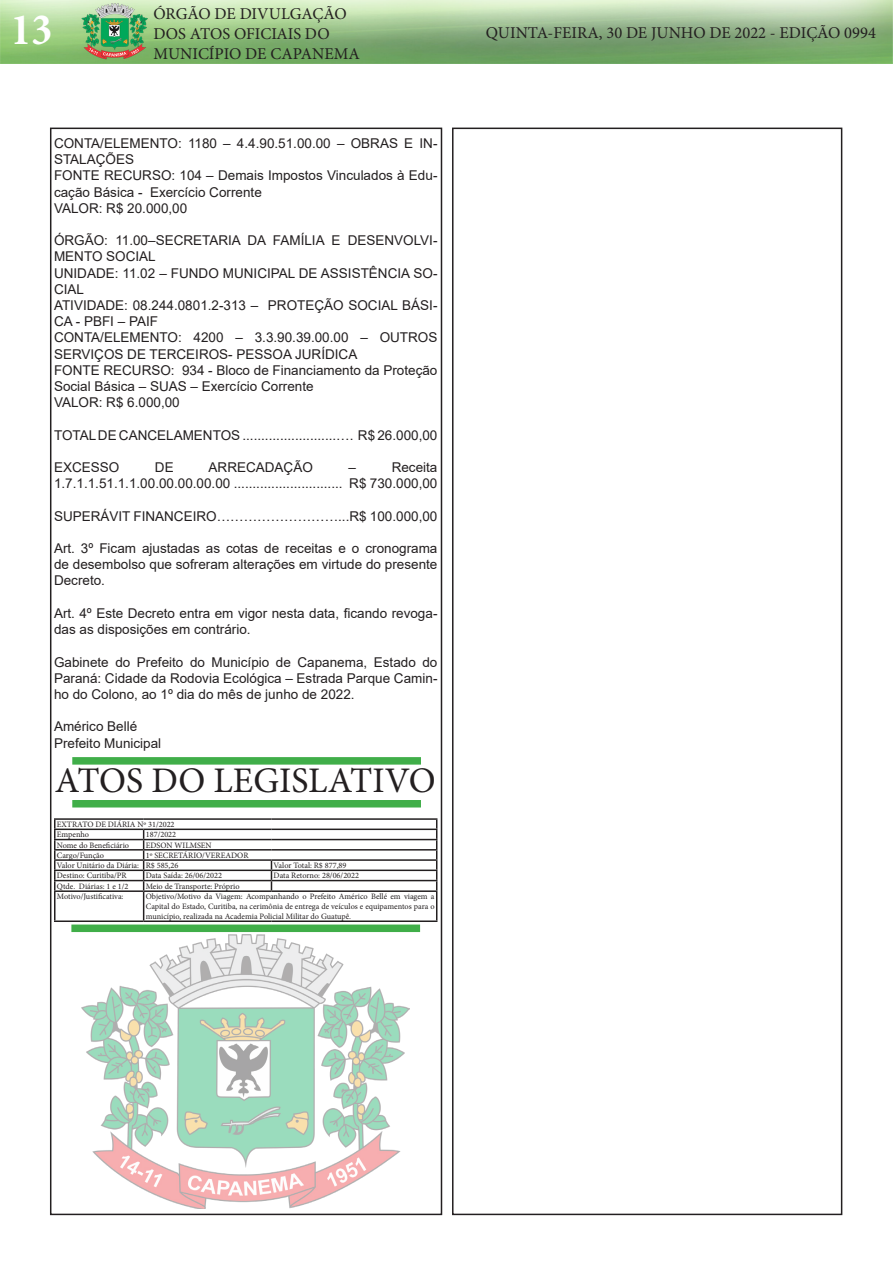
<style>
.page{position:relative;width:893px;height:1263px;background:#fff}
.page>*{position:absolute;margin:0;border:0;box-sizing:border-box;transform-origin:0 0}
.t1{font:700 condensed 45px "Minion Pro";color:#fff}
.t2{font:36px "Minion Pro";color:#231f20}
.t3{font:16.5px/19.8px "Minion Pro";color:#231f20}
.t4{font:13.5px/16.2px "Arial";color:#231f20}
.t5{font:8.25px/9.9px "Minion Pro";color:#231f20;text-align:justify}
</style>
<div class="page">
<div style="left:50px;top:128px;width:392px;height:1087px;border:2px solid #231f20"></div>
<img style="left:0;top:0;width:893px;height:64px">
<div style="left:452px;top:128px;width:390px;height:1087px;border:2px solid #231f20"></div>
<hr style="left:54px;top:818px;width:90px;height:2px;background:#231f20">
<hr style="left:144px;top:818px;width:127px;height:2px;background:#231f20">
<hr style="left:271px;top:818px;width:166px;height:2px;background:#231f20">
<hr style="left:54px;top:828px;width:90px;height:2px;background:#231f20">
<hr style="left:144px;top:828px;width:127px;height:2px;background:#231f20">
<hr style="left:271px;top:828px;width:166px;height:2px;background:#231f20">
<hr style="left:54px;top:839px;width:90px;height:1px;background:#231f20">
<hr style="left:144px;top:839px;width:127px;height:1px;background:#231f20">
<hr style="left:271px;top:839px;width:166px;height:1px;background:#231f20">
<hr style="left:54px;top:849px;width:90px;height:1px;background:#231f20">
<hr style="left:144px;top:849px;width:127px;height:1px;background:#231f20">
<hr style="left:271px;top:849px;width:166px;height:1px;background:#231f20">
<hr style="left:54px;top:859px;width:90px;height:2px;background:#231f20">
<hr style="left:144px;top:859px;width:127px;height:2px;background:#231f20">
<hr style="left:271px;top:859px;width:166px;height:2px;background:#231f20">
<hr style="left:54px;top:869px;width:90px;height:2px;background:#231f20">
<hr style="left:144px;top:869px;width:127px;height:2px;background:#231f20">
<hr style="left:271px;top:869px;width:166px;height:2px;background:#231f20">
<hr style="left:54px;top:880px;width:90px;height:1px;background:#231f20">
<svg style="left:54px;top:820px;width:2px;height:70px"></svg>
<hr style="left:144px;top:880px;width:127px;height:1px;background:#231f20">
<hr style="left:271px;top:880px;width:166px;height:1px;background:#231f20">
<svg style="left:271px;top:861px;width:1px;height:29px"></svg>
<hr style="left:54px;top:890px;width:90px;height:2px;background:#231f20">
<hr style="left:54px;top:892px;width:2px;height:28px;background:#231f20">
<hr style="left:144px;top:890px;width:127px;height:2px;background:#231f20">
<svg style="left:143px;top:830px;width:1px;height:90px"></svg>
<hr style="left:271px;top:890px;width:166px;height:2px;background:#231f20">
<svg style="left:436px;top:820px;width:1px;height:100px"></svg>
<hr style="left:54px;top:920px;width:90px;height:2px;background:#231f20">
<hr style="left:144px;top:920px;width:127px;height:2px;background:#231f20">
<hr style="left:271px;top:920px;width:166px;height:2px;background:#231f20">
<div style="left:71px;top:924px;width:349px;height:8px;background:#40ae49"></div>
<img style="left:81px;top:934px;width:329px;height:275px">
<div style="left:72px;top:757px;width:349px;height:8px;background:#40ae49"></div>
<div style="left:72px;top:800px;width:349px;height:7px;background:#40ae49"></div>
<h1 class="t1" style="left:11px;top:-1px;width:43px">13</h1>
<p class="t3" style="left:153px;top:4px;width:208px">ÓRGÃO DE DIVULGAÇÃO<br>DOS ATOS OFICIAIS DO<br>MUNICÍPIO DE CAPANEMA</p>
<p class="t4" style="left:54px;top:135px;width:385px">CONTA/ELEMENTO: 1180 – 4.4.90.51.00.00 – OBRAS E IN-<br>STALAÇÕES</p>
<p class="t4" style="left:54px;top:167px;width:385px">FONTE RECURSO: 104 – Demais Impostos Vinculados à Edu&shy;cação Básica - Exercício Corrente</p>
<p class="t4" style="left:54px;top:200px;width:135px">VALOR: R$ 20.000,00</p>
<p class="t4" style="left:54px;top:232px;width:385px">ÓRGÃO: 11.00–SECRETARIA DA FAMÍLIA E DESENVOLVI-<br>MENTO SOCIAL</p>
<p class="t4" style="left:54px;top:265px;width:385px">UNIDADE: 11.02 – FUNDO MUNICIPAL DE ASSISTÊNCIA SO-<br>CIAL</p>
<p class="t4" style="left:54px;top:297px;width:385px">ATIVIDADE: 08.244.0801.2-313 – PROTEÇÃO SOCIAL BÁSI-<br>CA - PBFI – PAIF</p>
<p class="t4" style="left:54px;top:329px;width:385px">CONTA/ELEMENTO: 4200 – 3.3.90.39.00.00 – OUTROS<br>SERVIÇOS DE TERCEIROS- PESSOA JURÍDICA</p>
<p class="t4" style="left:54px;top:362px;width:385px">FONTE RECURSO: 934 - Bloco de Financiamento da Proteção<br>Social Básica – SUAS – Exercício Corrente</p>
<p class="t4" style="left:54px;top:394px;width:127px">VALOR: R$ 6.000,00</p>
<p class="t4" style="left:54px;top:427px;width:385px">TOTAL DE CANCELAMENTOS .........................…. R$ 26.000,00</p>
<p class="t4" style="left:54px;top:459px;width:67px">EXCESSO</p>
<p class="t4" style="left:155px;top:459px;width:20px">DE</p>
<p class="t4" style="left:209px;top:459px;width:106px">ARRECADAÇÃO</p>
<p class="t4" style="left:349px;top:459px;width:9px">–</p>
<p class="t4" style="left:54px;top:459px;width:385px;text-align:right">Receita<br>1.7.1.1.51.1.1.00.00.00.00.00 ............................. R$ 730.000,00</p>
<p class="t4" style="left:54px;top:508px;width:385px">SUPERÁVIT FINANCEIRO………………………...R$ 100.000,00</p>
<p class="t4" style="left:54px;top:540px;width:385px;text-align:justify">Art. 3º Ficam ajustadas as cotas de receitas e o cronograma de desembolso que sofreram alterações em virtude do presente Decreto.</p>
<p class="t4" style="left:54px;top:605px;width:385px">Art. 4º Este Decreto entra em vigor nesta data, ficando revoga&shy;das as disposições em contrário.</p>
<p class="t4" style="left:54px;top:653px;width:385px;text-align:justify">Gabinete do Prefeito do Município de Capanema, Estado do Paraná: Cidade da Rodovia Ecológica – Estrada Parque Camin&shy;ho do Colono, ao 1º dia do mês de junho de 2022.</p>
<p class="t4" style="left:54px;top:718px;width:85px">Américo Bellé</p>
<p class="t4" style="left:54px;top:734px;width:109px">Prefeito Municipal</p>
<p class="t2" style="left:55px;top:757px;width:382px">ATOS DO LEGISLATIVO</p>
<p class="t5" style="left:57px;top:820px;width:119px">EXTRATO DE DIÁRIA Nº 31/2022</p>
<p class="t5" style="left:57px;top:830px;width:34px">Empenho</p>
<p class="t5" style="left:146px;top:830px;width:32px">187/2022</p>
<p class="t5" style="left:57px;top:840px;width:74px">Nome do Beneficiário</p>
<p class="t5" style="left:146px;top:840px;width:67px">EDSON WILMSEN</p>
<p class="t5" style="left:57px;top:850px;width:49px">Cargo/Função</p>
<p class="t5" style="left:146px;top:850px;width:104px">1º SECRETÁRIO/VEREADOR</p>
<p class="t5" style="left:57px;top:861px;width:84px">Valor Unitário da Diária:</p>
<p class="t5" style="left:146px;top:861px;width:34px">R$ 585,26</p>
<p class="t5" style="left:274px;top:861px;width:74px">Valor Total: R$ 877,89</p>
<p class="t5" style="left:57px;top:871px;width:71px">Destino: Curitiba/PR</p>
<p class="t5" style="left:146px;top:871px;width:78px">Data Saída: 26/06/2022</p>
<p class="t5" style="left:274px;top:871px;width:87px">Data Retorno: 28/06/2022</p>
<p class="t5" style="left:57px;top:881px;width:73px">Qtde. Diárias: 1 e 1/2</p>
<p class="t5" style="left:146px;top:881px;width:95px">Meio de Transporte: Próprio</p>
<p class="t5" style="left:57px;top:892px;width:68px">Motivo/Justificativa:</p>
<p class="t5" style="left:146px;top:892px;width:290px">Objetivo/Motivo da Viagem: Acompanhando o Prefeito Américo Bellé em viagem a Capital do Estado, Curitiba, na cerimônia de entrega de veículos e equipamentos para o município, realizada na Academia Policial Militar do Guatupê.</p>
<p class="t3" style="left:486px;top:23px;width:392px">QUINTA-FEIRA, 30 DE JUNHO DE 2022 - EDIÇÃO 0994</p>
</div>
